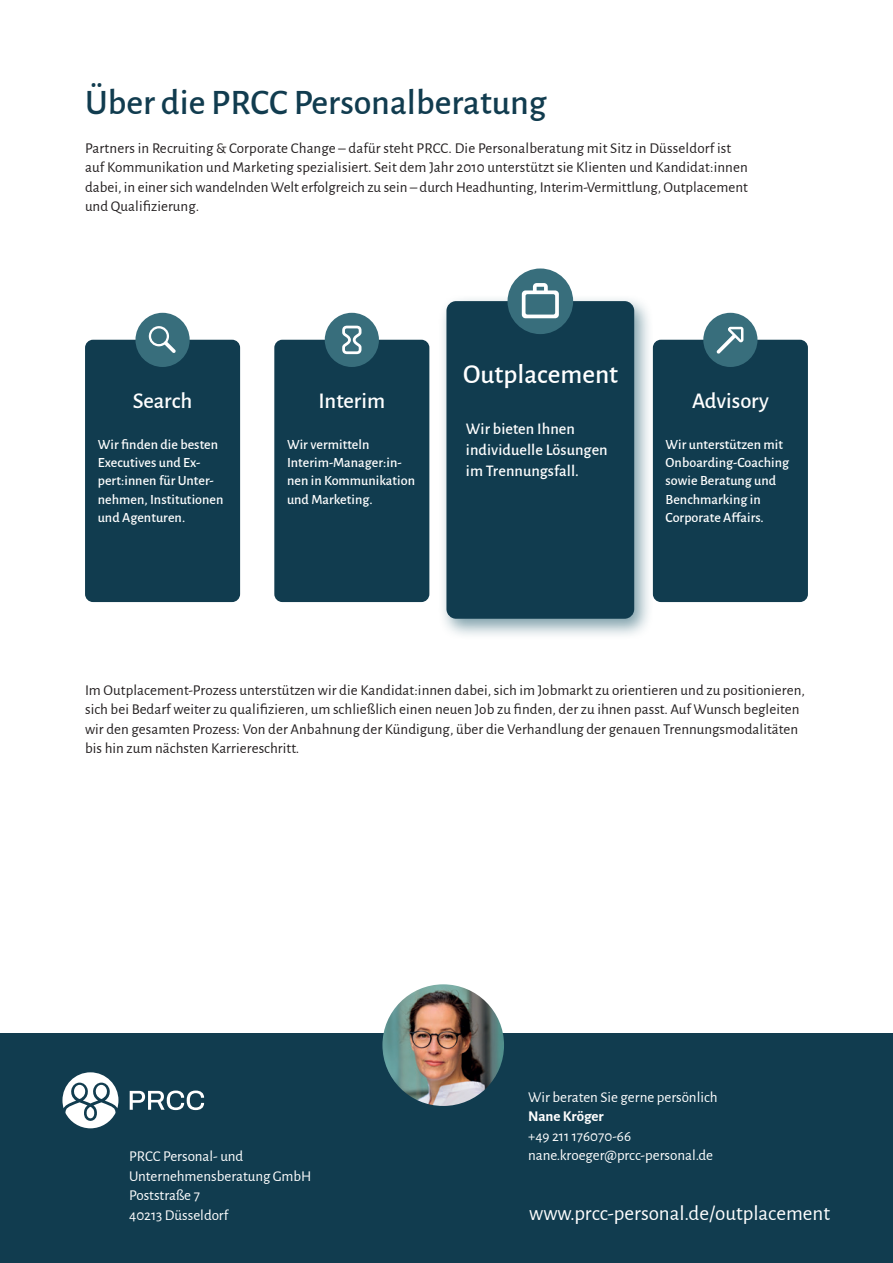
<style>
.page{position:relative;width:893px;height:1263px;background:#fff}
.page>*{position:absolute;margin:0;border:0;box-sizing:border-box;transform-origin:0 0}
.t1{font:500 36px "Alegreya Sans";color:#113c4f}
.t2{font:500 27.3px "Alegreya Sans";color:#fff}
.t3{font:500 22.5px "Alegreya Sans";color:#fff}
.t4{font:21px "Alegreya Sans";color:#fff}
.t5{font:500 16.2px/21.1px "Alegreya Sans";letter-spacing:.005em;color:#fff}
.t6{font:15px/19.5px "Alegreya Sans";letter-spacing:.005em;color:#231f20}
.t7{font:15px/19.5px "Alegreya Sans";color:#fff}
.t8{font:700 15px "Alegreya Sans";color:#fff}
.t9{font:500 14.1px/18.3px "Alegreya Sans";letter-spacing:.005em;color:#fff}
</style>
<div class="page">
<div style="left:85px;top:340px;width:155px;height:262px;background:#113c4f;border-radius:8px"></div>
<div style="left:135px;top:313px;width:55px;height:54px;background:#386e7c;border-radius:50%"></div>
<svg style="left:149px;top:326px;width:27px;height:27px"></svg>
<div style="left:274px;top:340px;width:155px;height:262px;background:#113c4f;border-radius:8px"></div>
<div style="left:325px;top:313px;width:54px;height:54px;background:#386e7c;border-radius:50%"></div>
<svg style="left:342px;top:325px;width:20px;height:30px"></svg>
<div style="left:437px;top:294px;width:217px;height:345px;background:#3a6d7d;opacity:.65"></div>
<div style="left:446px;top:301px;width:188px;height:318px;background:#113c4f;border-radius:10px"></div>
<div style="left:507px;top:268px;width:66px;height:66px;background:#386e7c;border-radius:50%"></div>
<svg style="left:522px;top:283px;width:37px;height:35px"></svg>
<div style="left:653px;top:340px;width:155px;height:262px;background:#113c4f;border-radius:8px"></div>
<div style="left:703px;top:313px;width:54px;height:54px;background:#386e7c;border-radius:50%"></div>
<svg style="left:716px;top:327px;width:27px;height:27px"></svg>
<div style="left:0;top:1033px;width:893px;height:230px;background:#113c4f"></div>
<img style="left:382px;top:984px;width:122px;height:122px;border-radius:61px">
<svg style="left:62px;top:1072px;width:142px;height:56px"></svg>
<h1 class="t1" style="left:85px;top:77px;width:463px">Über die PRCC Personalberatung</h1>
<p class="t6" style="left:85px;top:137px;width:664px">Partners in Recruiting &amp; Corporate Change – dafür steht PRCC. Die Personalberatung mit Sitz in Düsseldorf ist auf Kommunikation und Marketing spezialisiert. Seit dem Jahr 2010 unterstützt sie Klienten und Kandidat:innen dabei, in einer sich wandelnden Welt erfolgreich zu sein – durch Headhunting, Interim-Vermittlung, Outplacement und Qualifizierung.</p>
<h3 class="t3" style="left:133px;top:384px;width:61px">Search</h3>
<p class="t9" style="left:98px;top:434px;width:127px">Wir finden die besten<br>Executives und Ex-- pert:innen für Unter&shy;nehmen, Institutionen und Agenturen.</p>
<h3 class="t3" style="left:318px;top:384px;width:68px">Interim</h3>
<p class="t9" style="left:287px;top:434px;width:130px">Wir vermitteln<br>Interim-Manager:in&shy;nen in Kommunikation und Marketing.</p>
<h2 class="t2" style="left:463px;top:355px;width:156px">Outplacement</h2>
<p class="t5" style="left:466px;top:417px;width:143px">Wir bieten Ihnen individuelle Lösungen im Trennungsfall.</p>
<h3 class="t3" style="left:692px;top:384px;width:78px">Advisory</h3>
<p class="t9" style="left:666px;top:434px;width:125px">Wir unterstützen mit<br>Onboarding-Coaching sowie Beratung und<br>Benchmarking in<br>Corporate Affairs.</p>
<p class="t6" style="left:85px;top:679px;width:721px">Im Outplacement-Prozess unterstützen wir die Kandidat:innen dabei, sich im Jobmarkt zu orientieren und zu positionieren, sich bei Bedarf weiter zu qualifizieren, um schließlich einen neuen Job zu finden, der zu ihnen passt. Auf Wunsch begleiten wir den gesamten Prozess: Von der Anbahnung der Kündigung, über die Verhandlung der genauen Trennungsmodalitäten bis hin zum nächsten Karriereschritt.</p>
<p class="t7" style="left:129px;top:1146px;width:184px">PRCC Personal- und<br>Unternehmensberatung GmbH<br>Poststraße 7<br>40213 Düsseldorf</p>
<p class="t7" style="left:528px;top:1086px;width:191px">Wir beraten Sie gerne persönlich</p>
<p class="t8" style="left:528px;top:1105px;width:77px">Nane Kröger</p>
<p class="t7" style="left:528px;top:1125px;width:186px">+49 211 176070-66 nane.kroeger@prcc-personal.de</p>
<h3 class="t4" style="left:529px;top:1199px;width:302px">www.prcc-personal.de/outplacement</h3>
</div>
